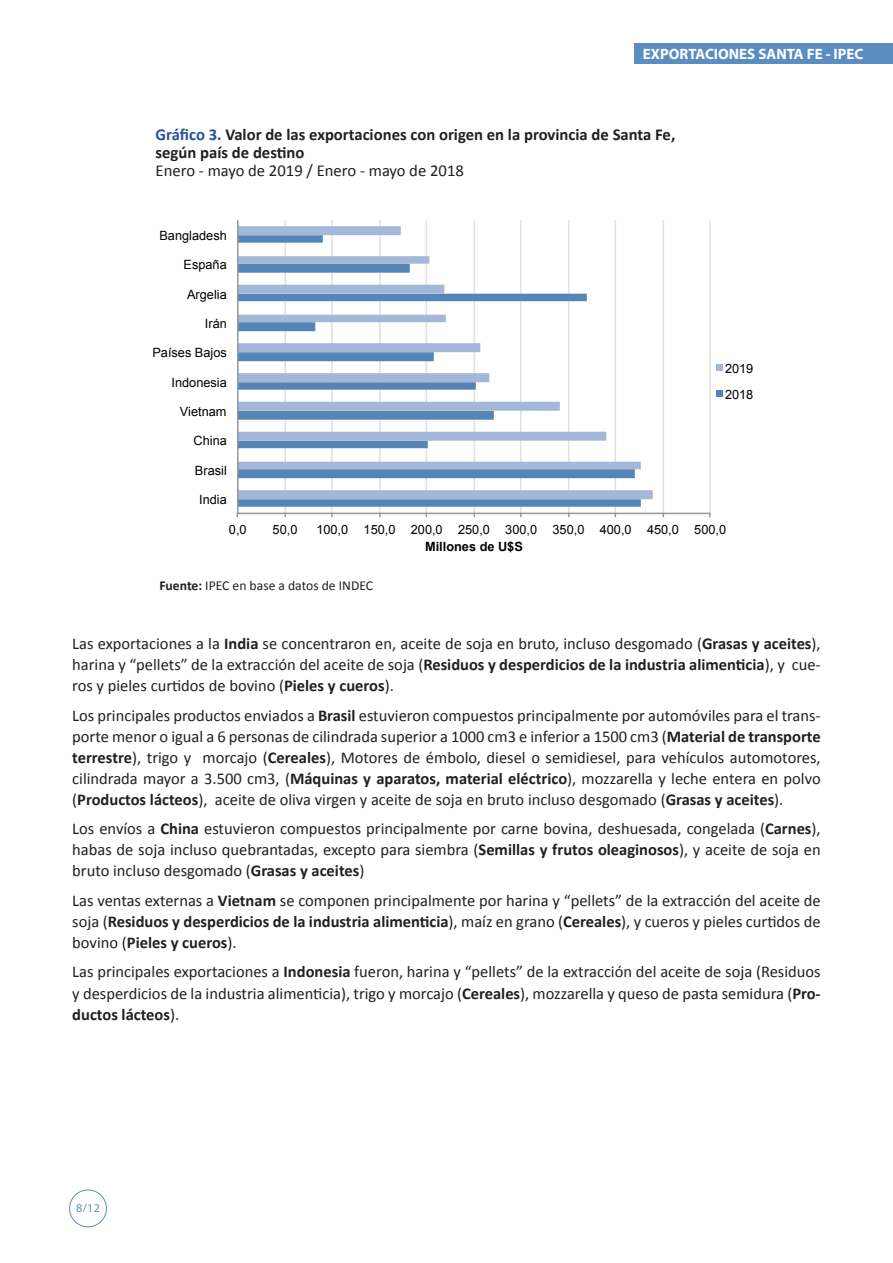
<style>
.page{position:relative;width:893px;height:1263px;background:#fff}
.page>*{position:absolute;margin:0;border:0;box-sizing:border-box;transform-origin:0 0}
.Cuadros{font:700 16.65px "Calibri";color:#231f20}
.Cuadros-2{font:16.65px "Calibri";color:#231f20}
.Texto{font:16.5px/21px "Calibri";color:#231f20;text-align:justify}
.t1{font:700 15px "Myriad Pro";color:#fff}
.Texto-2{font:13.65px "Calibri";color:#231f20}
.t2{font:12.75px/26.1px "Arial";color:#000}
.t3{font:700 12.75px "Arial";color:#000}
.t4{font:12px "Myriad Pro";color:#5c8dc0}
.s1{color:#24529b}
.s2{font-size:16.5px}
.s3{font-weight:700}
</style>
<div class="page">
<div style="left:69px;top:1189px;width:38px;height:38px;border:1px solid #5c8dc0;border-radius:50%"></div>
<div style="left:634px;top:43px;width:259px;height:21px;background:#5c8dc0"></div>
<hr style="left:285px;top:220px;width:1px;height:293px;background:#e0e0e0">
<hr style="left:331px;top:220px;width:2px;height:293px;background:#e0e0e0">
<hr style="left:379px;top:220px;width:2px;height:293px;background:#e0e0e0">
<hr style="left:426px;top:220px;width:1px;height:293px;background:#e0e0e0">
<hr style="left:474px;top:220px;width:1px;height:293px;background:#e0e0e0">
<hr style="left:520px;top:220px;width:2px;height:293px;background:#e0e0e0">
<hr style="left:568px;top:220px;width:2px;height:293px;background:#e0e0e0">
<hr style="left:615px;top:220px;width:1px;height:293px;background:#e0e0e0">
<hr style="left:663px;top:220px;width:1px;height:293px;background:#e0e0e0">
<hr style="left:709px;top:220px;width:2px;height:293px;background:#e0e0e0">
<svg style="left:239px;top:499px;width:402px;height:8px;background:#608cba"></svg>
<svg style="left:239px;top:226px;width:414px;height:273px"></svg>
<hr style="left:238px;top:513px;width:472px;height:1px;background:#979797">
<hr style="left:237px;top:220px;width:2px;height:293px;background:#979797">
<div style="left:716px;top:364px;width:7px;height:6px;background:#a3b8d8"></div>
<div style="left:716px;top:390px;width:7px;height:7px;background:#5585b6"></div>
<p class="t1" style="left:643px;top:44px;width:222px">EXPORTACIONES SANTA FE - IPEC</p>
<p class="Cuadros" style="left:156px;top:124px;width:521px"><span class="s1">Gráfico 3.</span> Valor de las exportaciones con origen en la provincia de Santa Fe,</p>
<p class="Cuadros" style="left:156px;top:142px;width:150px">según país de destino</p>
<p class="Cuadros-2" style="left:156px;top:160px;width:310px">Enero <span class="s2">- mayo</span> de 2019 / Enero <span class="s2">- mayo</span> de 2018</p>
<p class="t2" style="left:159px;top:223px;width:69px">Bangladesh</p>
<p class="t2" style="left:184px;top:252px;width:45px">España</p>
<p class="t2" style="left:187px;top:281px;width:41px">Argelia</p>
<p class="t2" style="left:205px;top:311px;width:23px">Irán</p>
<p class="t2" style="left:152px;top:340px;width:76px">Países Bajos</p>
<p class="t2" style="left:172px;top:369px;width:57px">Indonesia</p>
<p class="t2" style="left:180px;top:398px;width:48px">Vietnam</p>
<p class="t2" style="left:194px;top:428px;width:35px">China</p>
<p class="t2" style="left:195px;top:457px;width:33px">Brasil</p>
<p class="t2" style="left:199px;top:486px;width:29px">India</p>
<p class="t2" style="left:725px;top:355px;width:30px">2019<br>2018</p>
<p class="t2" style="left:229px;top:516px;width:19px">0,0</p>
<p class="t2" style="left:273px;top:516px;width:26px">50,0</p>
<p class="t2" style="left:316px;top:516px;width:411px">100,0 150,0 200,0 250,0 300,0 350,0 400,0 450,0 500,0</p>
<p class="Texto-2" style="left:159px;top:577px;width:215px"><span class="s3">Fuente:</span> IPEC en base a datos de INDEC</p>
<p class="t3" style="left:425px;top:538px;width:99px">Millones de U$S</p>
<p class="Texto" style="left:72px;top:633px;width:750px">Las exportaciones a la <span class="s3">India</span> se concentraron en, aceite de soja en bruto, incluso desgomado (<span class="s3">Grasas y aceites</span>), harina y “pellets” de la extracción del aceite de soja (<span class="s3">Residuos y desperdicios de la industria alimenticia</span>), y cue&shy;ros y pieles curtidos de bovino (<span class="s3">Pieles y cueros</span>).</p>
<p class="Texto" style="left:72px;top:705px;width:750px">Los principales productos enviados a <span class="s3">Brasil</span> estuvieron compuestos principalmente por automóviles para el trans&shy;porte menor o igual a 6 personas de cilindrada superior a 1000 cm3 e inferior a 1500 cm3 (<span class="s3">Material de transporte terrestre</span>), trigo y morcajo (<span class="s3">Cereales</span>), Motores de émbolo, diesel o semidiesel, para vehículos automotores, cilindrada mayor a 3.500 cm3, (<span class="s3">Máquinas y aparatos, material eléctrico</span>), mozzarella y leche entera en polvo (<span class="s3">Productos lácteos</span>), aceite de oliva virgen y aceite de soja en bruto incluso desgomado (<span class="s3">Grasas y aceites</span>).</p>
<p class="Texto" style="left:72px;top:818px;width:750px">Los envíos a <span class="s3">China</span> estuvieron compuestos principalmente por carne bovina, deshuesada, congelada (<span class="s3">Carnes</span>), habas de soja incluso quebrantadas, excepto para siembra (<span class="s3">Semillas y frutos oleaginosos</span>), y aceite de soja en bruto incluso desgomado (<span class="s3">Grasas y aceites</span>)</p>
<p class="Texto" style="left:72px;top:890px;width:750px">Las ventas externas a <span class="s3">Vietnam</span> se componen principalmente por harina y “pellets” de la extracción del aceite de soja (<span class="s3">Residuos y desperdicios de la industria alimenticia</span>), maíz en grano (<span class="s3">Cereales</span>), y cueros y pieles curtidos de bovino (<span class="s3">Pieles y cueros</span>).</p>
<p class="Texto" style="left:72px;top:961px;width:750px">Las principales exportaciones a <span class="s3">Indonesia</span> fueron, harina y “pellets” de la extracción del aceite de soja (Residuos y desperdicios de la industria alimenticia), trigo y morcajo (<span class="s3">Cereales</span>), mozzarella y queso de pasta semidura (<span class="s3">Pro&shy;ductos lácteos</span>).</p>
<p class="t4" style="left:76px;top:1201px;width:25px">8/12</p>
</div>
